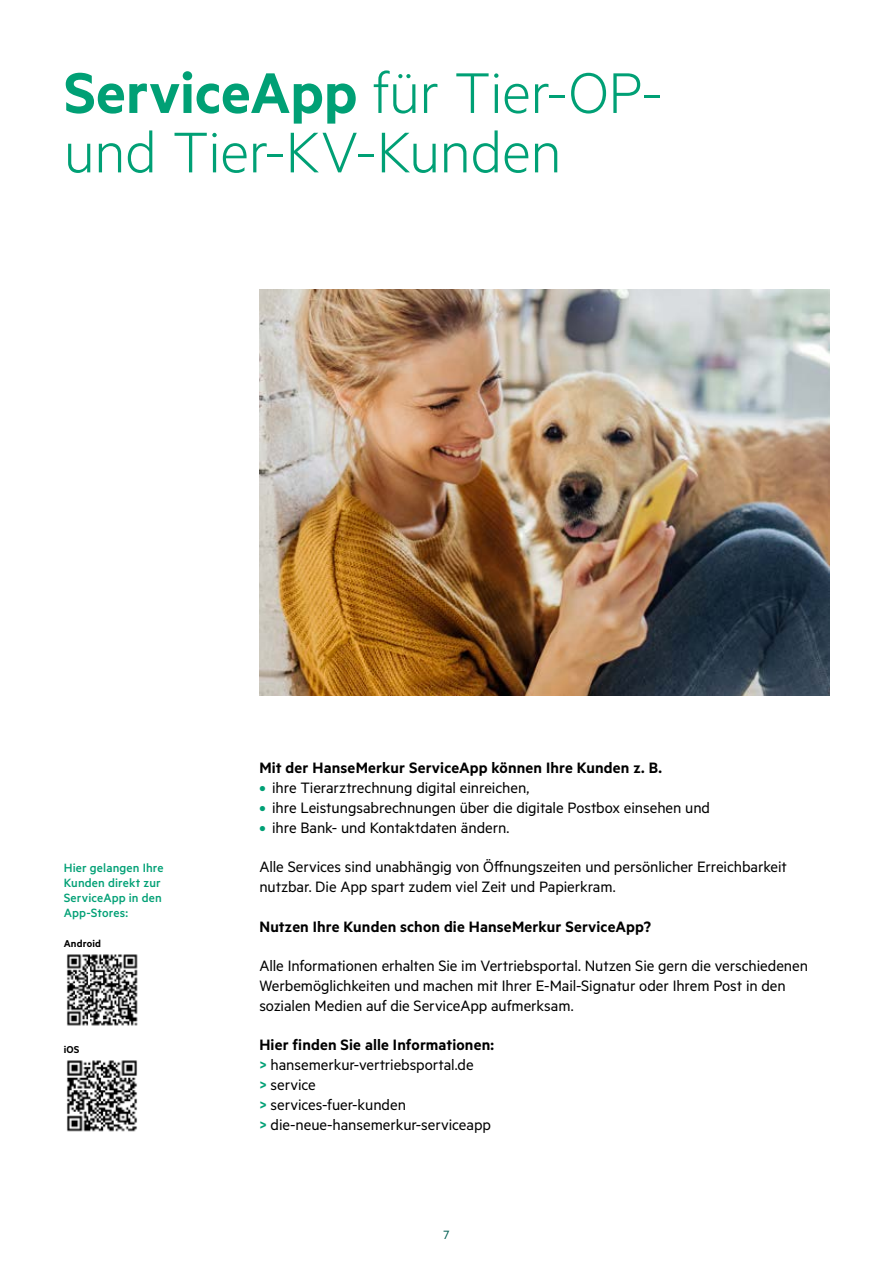
<style>
.page{position:relative;width:893px;height:1263px;background:#fff}
.page>*{position:absolute;margin:0;border:0;box-sizing:border-box;transform-origin:0 0}
.t1{font:300 64.5px/59.4px "Metric Alt";letter-spacing:-.005em;color:#00a075}
.t2{font:16.95px/19.8px "Metric Alt";letter-spacing:-.005em;color:#000}
.t3{font:600 16.95px "Metric Alt";letter-spacing:.01em;color:#000}
.t4{font:500 13.5px/14.9px "Metric Alt";letter-spacing:.01em;color:#00a075}
.t5{font:13.5px "Metric Alt";color:#005e52}
.t6{font:600 11.25px "Metric Alt";letter-spacing:.01em;color:#000}
.s1{font-weight:600}
.s2{font-weight:600;color:#00a075}
</style>
<div class="page">
<img style="left:259px;top:289px;width:570px;height:406px">
<img style="left:66px;top:954px;width:72px;height:72px">
<img style="left:66px;top:1060px;width:72px;height:72px">
<h1 class="t1" style="left:64px;top:60px;width:600px"><span class="s1">ServiceApp</span> für Tier-OP&shy;und Tier-KV-Kunden</h1>
<p class="t4" style="left:64px;top:860px;width:101px">Hier gelangen Ihre<br>Kunden direkt zur<br>ServiceApp in den<br>App-Stores:</p>
<p class="t6" style="left:64px;top:937px;width:39px">Android</p>
<p class="t6" style="left:64px;top:1042px;width:17px">iOS</p>
<p class="t3" style="left:259px;top:758px;width:404px">Mit der HanseMerkur ServiceApp können Ihre Kunden z. B.</p>
<p class="t2" style="left:259px;top:777px;width:271px"><span class="s2">•</span> ihre Tierarztrechnung digital einreichen,</p>
<p class="t2" style="left:259px;top:797px;width:452px"><span class="s2">•</span> ihre Leistungsabrechnungen über die digitale Postbox einsehen und</p>
<p class="t2" style="left:259px;top:817px;width:252px"><span class="s2">•</span> ihre Bank- und Kontaktdaten ändern.</p>
<p class="t2" style="left:259px;top:856px;width:529px">Alle Services sind unabhängig von Öffnungszeiten und persönlicher Erreichbarkeit nutzbar. Die App spart zudem viel Zeit und Papierkram.</p>
<p class="t3" style="left:259px;top:916px;width:393px">Nutzen Ihre Kunden schon die HanseMerkur ServiceApp?</p>
<p class="t2" style="left:259px;top:955px;width:550px">Alle Informationen erhalten Sie im Vertriebsportal. Nutzen Sie gern die verschiedenen<br>Werbemöglichkeiten und machen mit Ihrer E-Mail-Signatur oder Ihrem Post in den sozialen Medien auf die ServiceApp aufmerksam.</p>
<p class="t2" style="left:259px;top:1035px;width:236px"><span class="s1">Hier finden Sie alle Informationen: </span><span class="s2">&gt;</span> hansemerkur-vertriebsportal.de<br><span class="s2">&gt;</span> service<br><span class="s2">&gt;</span> services-fuer-kunden<br><span class="s2">&gt;</span> die-neue-hansemerkur-serviceapp</p>
<p class="t5" style="left:443px;top:1227px;width:7px">7</p>
</div>
